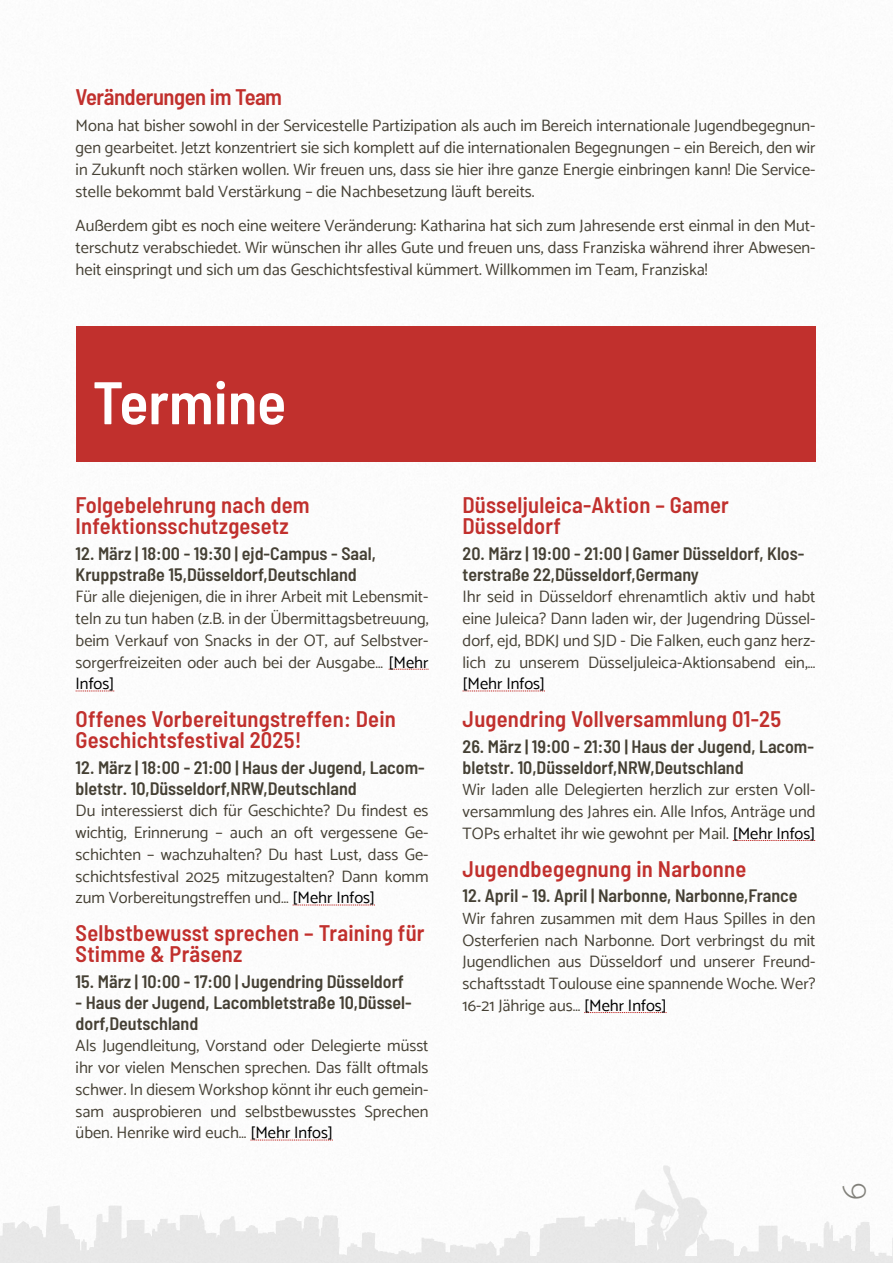
<style>
.page{position:relative;width:893px;height:1263px;background:#fff}
.page>*{position:absolute;margin:0;border:0;box-sizing:border-box;transform-origin:0 0}
.t1{font:600 semi-condensed 60px "Barlow";color:#fff}
.t2{font:100 36px "Catamaran";color:#81807a}
.Termine{font:600 semi-condensed 22.5px/21px "Barlow";letter-spacing:.01em;color:#c1302d}
.Heading_2{font:600 semi-condensed 22.5px "Barlow";letter-spacing:-.02em;color:#c1302d}
.Termindatum{font:600 semi-condensed 18px/21px "Barlow";color:#454034}
.t3{font:16.5px/21.8px "Catamaran";color:#454034;text-align:justify}
.s1{color:#000}
</style>
<div class="page">
<svg style="left:0;top:1165px;width:893px;height:98px"></svg>
<div style="left:76px;top:326px;width:739px;height:136px;background:#c1302d"></div>
<svg style="left:389px;top:669px;width:40px;height:1px"></svg>
<svg style="left:76px;top:691px;width:38px;height:1px"></svg>
<svg style="left:293px;top:905px;width:82px;height:1px"></svg>
<svg style="left:250px;top:1140px;width:83px;height:1px"></svg>
<svg style="left:463px;top:691px;width:82px;height:1px"></svg>
<svg style="left:733px;top:840px;width:82px;height:1px"></svg>
<svg style="left:584px;top:1012px;width:83px;height:1px"></svg>
<p class="Heading_2" style="left:76px;top:81px;width:208px">Veränderungen im Team</p>
<p class="t3" style="left:76px;top:115px;width:741px">Mona hat bisher sowohl in der Servicestelle Partizipation als auch im Bereich internationale Jugendbegegnun&shy;gen gearbeitet. Jetzt konzentriert sie sich komplett auf die internationalen Begegnungen – ein Bereich, den wir in Zukunft noch stärken wollen. Wir freuen uns, dass sie hier ihre ganze Energie einbringen kann! Die Service&shy;stelle bekommt bald Verstärkung – die Nachbesetzung läuft bereits.</p>
<p class="t3" style="left:76px;top:215px;width:741px">Außerdem gibt es noch eine weitere Veränderung: Katharina hat sich zum Jahresende erst einmal in den Mut&shy;terschutz verabschiedet. Wir wünschen ihr alles Gute und freuen uns, dass Franziska während ihrer Abwesen&shy;heit einspringt und sich um das Geschichtsfestival kümmert. Willkommen im Team, Franziska!</p>
<p class="t1" style="left:93px;top:359px;width:195px">Termine</p>
<p class="Termine" style="left:76px;top:493px;width:236px">Folgebelehrung nach dem<br>Infektionsschutzgesetz</p>
<p class="Termindatum" style="left:76px;top:541px;width:302px">12. März | 18:00 - 19:30 | ejd-Campus - Saal,<br>Kruppstraße 15,Düsseldorf,Deutschland</p>
<p class="t3" style="left:76px;top:586px;width:354px">Für alle diejenigen, die in ihrer Arbeit mit Lebensmit&shy;teln zu tun haben (z.B. in der Übermittagsbetreuung, beim Verkauf von Snacks in der OT, auf Selbstver&shy;sorgerfreizeiten oder auch bei der Ausgabe… <span class="s1">[Mehr Infos]</span></p>
<p class="Termine" style="left:76px;top:707px;width:322px">Offenes Vorbereitungstreffen: Dein<br>Geschichtsfestival 2025!</p>
<p class="Termindatum" style="left:76px;top:755px;width:350px">12. März | 18:00 - 21:00 | Haus der Jugend, Lacom&shy;bletstr. 10,Düsseldorf,NRW,Deutschland</p>
<p class="t3" style="left:76px;top:800px;width:354px">Du interessierst dich für Geschichte? Du findest es wichtig, Erinnerung – auch an oft vergessene Ge&shy;schichten – wachzuhalten? Du hast Lust, dass Ge&shy;schichtsfestival 2025 mitzugestalten? Dann komm zum Vorbereitungstreffen und… <span class="s1">[Mehr Infos]</span></p>
<p class="Termine" style="left:76px;top:921px;width:351px">Selbstbewusst sprechen – Training für<br>Stimme &amp; Präsenz</p>
<p class="Termindatum" style="left:76px;top:969px;width:330px">15. März | 10:00 - 17:00 | Jugendring Düsseldorf</p>
<p class="Termindatum" style="left:76px;top:990px;width:338px">- Haus der Jugend, Lacombletstraße 10,Düssel&shy;dorf,Deutschland</p>
<p class="t3" style="left:76px;top:1035px;width:354px">Als Jugendleitung, Vorstand oder Delegierte müsst ihr vor vielen Menschen sprechen. Das fällt oftmals schwer. In diesem Workshop könnt ihr euch gemein&shy;sam ausprobieren und selbstbewusstes Sprechen üben. Henrike wird euch… <span class="s1">[Mehr Infos]</span></p>
<p class="Termine" style="left:463px;top:493px;width:268px">Düsseljuleica-Aktion – Gamer<br>Düsseldorf</p>
<p class="Termindatum" style="left:463px;top:541px;width:343px">20. März | 19:00 - 21:00 | Gamer Düsseldorf, Klos&shy;terstraße 22,Düsseldorf,Germany</p>
<p class="t3" style="left:463px;top:586px;width:354px">Ihr seid in Düsseldorf ehrenamtlich aktiv und habt eine Juleica? Dann laden wir, der Jugendring Düssel&shy;dorf, ejd, BDKJ und SJD - Die Falken, euch ganz herz&shy;lich zu unserem Düsseljuleica-Aktionsabend ein,… <span class="s1">[Mehr Infos]</span></p>
<p class="Termine" style="left:463px;top:707px;width:320px">Jugendring Vollversammlung 01-25</p>
<p class="Termindatum" style="left:463px;top:734px;width:353px">26. März | 19:00 - 21:30 | Haus der Jugend, Lacom&shy;bletstr. 10,Düsseldorf,NRW,Deutschland</p>
<p class="t3" style="left:463px;top:779px;width:354px">Wir laden alle Delegierten herzlich zur ersten Voll&shy;versammlung des Jahres ein. Alle Infos, Anträge und TOPs erhaltet ihr wie gewohnt per Mail. <span class="s1">[Mehr Infos]</span></p>
<p class="Termine" style="left:463px;top:857px;width:285px">Jugendbegegnung in Narbonne</p>
<p class="Termindatum" style="left:463px;top:884px;width:336px">12. April - 19. April | Narbonne, Narbonne,France</p>
<p class="t3" style="left:463px;top:907px;width:354px">Wir fahren zusammen mit dem Haus Spilles in den Osterferien nach Narbonne. Dort verbringst du mit Jugendlichen aus Düsseldorf und unserer Freund&shy;schaftsstadt Toulouse eine spannende Woche. Wer?<br>16-21 Jährige aus… <span class="s1">[Mehr Infos]</span></p>
<h2 class="t2" style="left:832px;top:1200px;width:19px;rotate:-90deg">6</h2>
</div>
